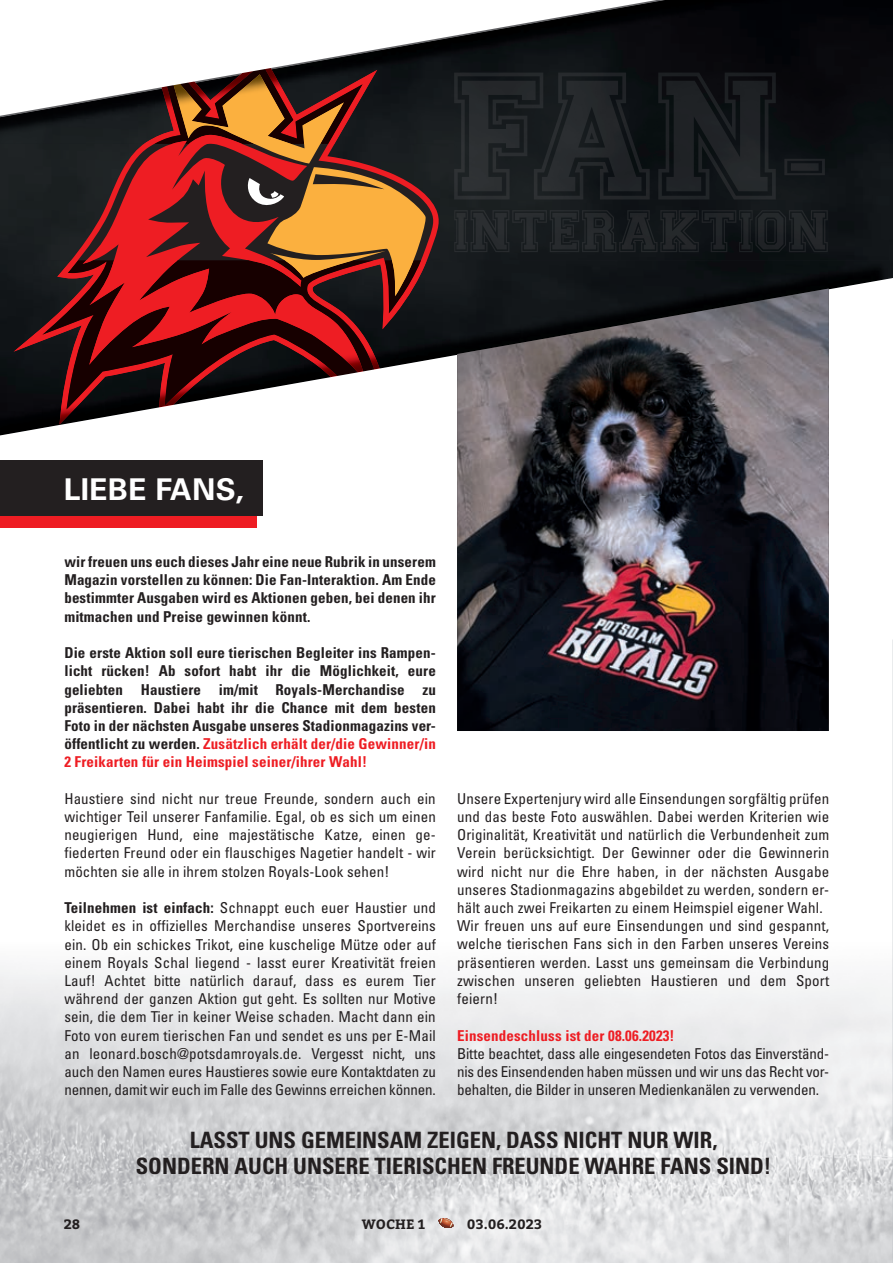
<style>
.page{position:relative;width:893px;height:1263px;background:#fff}
.page>*{position:absolute;margin:0;border:0;box-sizing:border-box;transform-origin:0 0}
.t1{font:700 30px "Univers LT Std";letter-spacing:.01em;color:#fff}
.t2{font:700 condensed 22.5px/25.5px "Univers LT Std";color:#231f20;text-align:center}
.t3{font:condensed 15px/18.1px "Univers LT Std";letter-spacing:.01em;color:#231f20;text-align:justify}
.t4{font:700 condensed 15px/18.1px "Univers LT Std";letter-spacing:.01em;color:#231f20;text-align:justify}
.t5{font:700 condensed 15px "Univers LT Std";letter-spacing:.01em;color:#ee1d23}
.t6{font:700 13.5px "Bitter";color:#231f20}
.s1{color:#ee1d23}
.s2{font-weight:700}
</style>
<div class="page">
<img style="left:0;top:144px;width:893px;height:134px">
<div style="left:13px;top:144px;width:428px;height:116px;background:#1b2022"></div>
<div style="left:42px;top:144px;width:393px;height:116px;background:#1b2022"></div>
<svg style="left:83px;top:144px;width:87px;height:116px;background:#931e22"></svg>
<svg style="left:170px;top:144px;width:257px;height:116px;background:#98522e"></svg>
<div style="left:377px;top:122px;width:77px;height:22px;background:#191d20"></div>
<div style="left:52px;top:122px;width:91px;height:22px;background:#1a1f21"></div>
<img style="left:825px;top:122px;width:68px;height:22px">
<img style="left:0;top:122px;width:52px;height:22px">
<img style="left:154px;top:122px;width:209px;height:22px">
<img style="left:170px;top:122px;width:174px;height:22px">
<img style="left:172px;top:135px;width:70px;height:9px">
<svg style="left:0;top:0;width:893px;height:122px"></svg>
<div style="left:427px;top:260px;width:97px;height:18px;background:#171b1e"></div>
<div style="left:524px;top:260px;width:262px;height:18px;background:#0e1115"></div>
<img style="left:786px;top:260px;width:104px;height:18px">
<img style="left:42px;top:260px;width:379px;height:18px">
<img style="left:392px;top:260px;width:21px;height:18px">
<img style="left:83px;top:260px;width:280px;height:18px">
<svg style="left:0;top:278px;width:893px;height:250px"></svg>
<img style="left:0;top:966px;width:892px;height:297px">
<img style="left:457px;top:288px;width:372px;height:443px">
<div style="left:0;top:461px;width:263px;height:55px;background:#231f20"></div>
<div style="left:0;top:516px;width:256px;height:12px;background:#ee1d23"></div>
<svg style="left:892px;top:640px;width:1px;height:623px"></svg>
<img style="left:454px;top:144px;width:371px;height:55px">
<img style="left:454px;top:73px;width:371px;height:71px">
<img style="left:454px;top:210px;width:374px;height:42px">
<svg style="left:439px;top:1218px;width:15px;height:11px"></svg>
<h1 class="t1" style="left:64px;top:471px;width:182px">LIEBE FANS,</h1>
<p class="t4" style="left:64px;top:553px;width:373px">wir freuen uns euch dieses Jahr eine neue Rubrik in unserem Magazin vorstellen zu können: Die Fan-Interaktion. Am Ende bestimmter Ausgaben wird es Aktionen geben, bei denen ihr mitmachen und Preise gewinnen könnt.</p>
<p class="t4" style="left:64px;top:644px;width:373px">Die erste Aktion soll eure tierischen Begleiter ins Rampen&shy;licht rücken! Ab sofort habt ihr die Möglichkeit, eure geliebten Haustiere im/mit Royals-Merchandise zu präsentieren. Dabei habt ihr die Chance mit dem besten Foto in der nächsten Ausgabe unseres Stadionmagazins ver&shy;öffentlicht zu werden. <span class="s1">Zusätzlich erhält der/die Gewinner/in 2 Freikarten für ein Heimspiel seiner/ihrer Wahl!</span></p>
<p class="t3" style="left:64px;top:789px;width:373px">Haustiere sind nicht nur treue Freunde, sondern auch ein wichtiger Teil unserer Fanfamilie. Egal, ob es sich um einen neugierigen Hund, eine majestätische Katze, einen ge&shy;fiederten Freund oder ein flauschiges Nagetier handelt - wir möchten sie alle in ihrem stolzen Royals-Look sehen!</p>
<p class="t3" style="left:64px;top:898px;width:373px"><span class="s2">Teilnehmen ist einfach:</span> Schnappt euch euer Haustier und kleidet es in offizielles Merchandise unseres Sportvereins ein. Ob ein schickes Trikot, eine kuschelige Mütze oder auf einem Royals Schal liegend - lasst eurer Kreativität freien Lauf! Achtet bitte natürlich darauf, dass es eurem Tier während der ganzen Aktion gut geht. Es sollten nur Motive sein, die dem Tier in keiner Weise schaden. Macht dann ein Foto von eurem tierischen Fan und sendet es uns per E-Mail an leonard.bosch@potsdamroyals.de. Vergesst nicht, uns auch den Namen eures Haustieres sowie eure Kontaktdaten zu nennen, damit wir euch im Falle des Gewinns erreichen können.</p>
<p class="t3" style="left:457px;top:789px;width:374px;text-align:left">Unsere Expertenjury wird alle Einsendungen sorgfältig prüfen und das beste Foto auswählen. Dabei werden Kriterien wie Originalität, Kreativität und natürlich die Verbundenheit zum Verein berücksichtigt. Der Gewinner oder die Gewinnerin wird nicht nur die Ehre haben, in der nächsten Ausgabe unseres Stadionmagazins abgebildet zu werden, sondern er&shy;hält auch zwei Freikarten zu einem Heimspiel eigener Wahl.<br>Wir freuen uns auf eure Einsendungen und sind gespannt, welche tierischen Fans sich in den Farben unseres Vereins präsentieren werden. Lasst uns gemeinsam die Verbindung zwischen unseren geliebten Haustieren und dem Sport feiern!</p>
<p class="t5" style="left:457px;top:1026px;width:219px">Einsendeschluss ist der 08.06.2023!</p>
<p class="t3" style="left:457px;top:1044px;width:374px">Bitte beachtet, dass alle eingesendeten Fotos das Einverständ&shy;nis des Einsendenden haben müssen und wir uns das Recht vor&shy;behalten, die Bilder in unseren Medienkanälen zu verwenden.</p>
<h2 class="t2" style="left:136px;top:1127px;width:637px">LASST UNS GEMEINSAM ZEIGEN, DASS NICHT NUR WIR,<br>SONDERN AUCH UNSERE TIERISCHEN FREUNDE WAHRE FANS SIND!</h2>
<p class="t6" style="left:64px;top:1215px;width:18px">28</p>
<p class="t6" style="left:362px;top:1215px;width:65px">WOCHE 1</p>
<p class="t6" style="left:467px;top:1215px;width:77px">03.06.2023</p>
</div>
